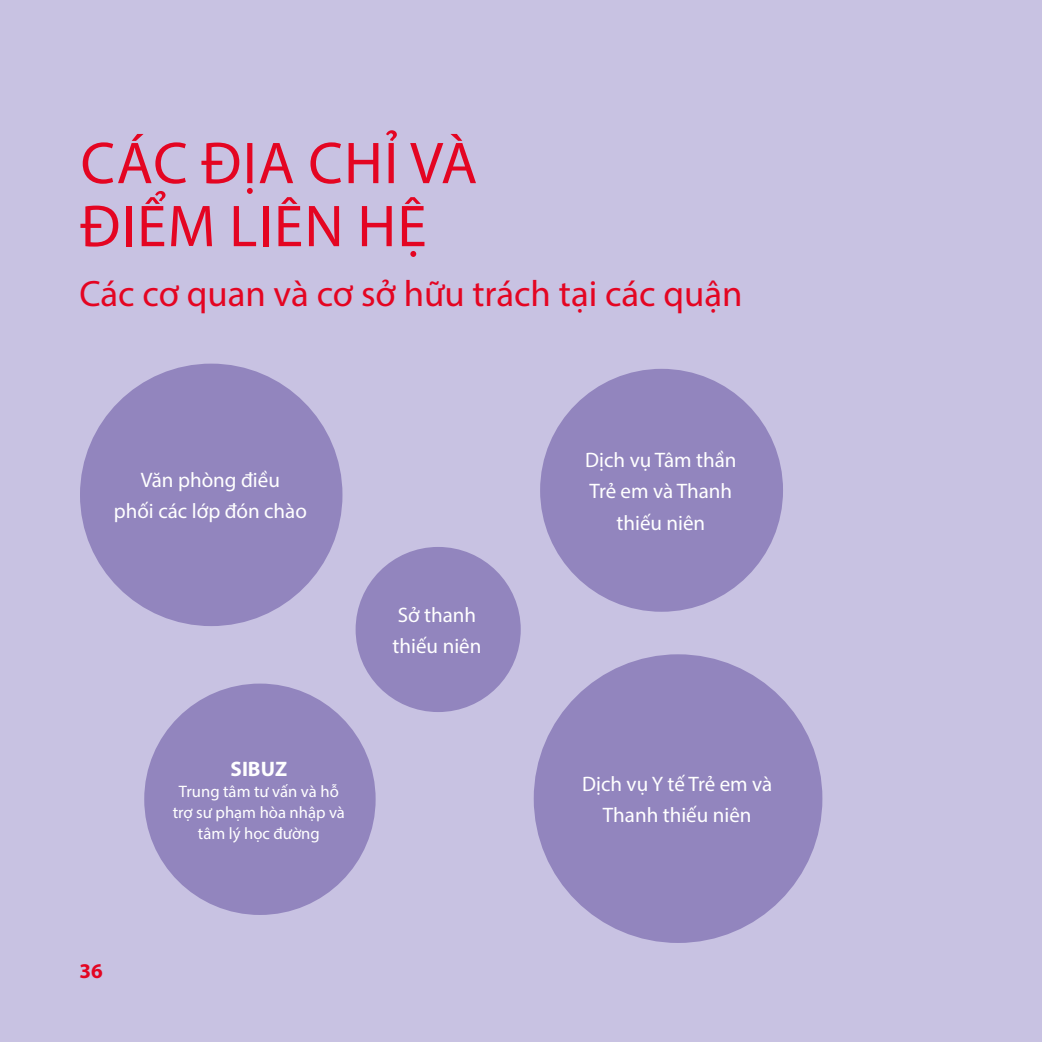
<style>
.page{position:relative;width:1042px;height:1042px;background:#c8c2e2}
.page>*{position:absolute;margin:0;border:0;box-sizing:border-box;transform-origin:0 0}
.t1{font:59.5px/63px "Myriad Pro";letter-spacing:.02em;color:#e40522}
.t2{font:36.75px "Myriad Pro";color:#e40522}
.t3{font:21px/31.5px "Myriad Pro";color:#fff;text-align:center}
.t4{font:700 21px "Myriad Pro";color:#fff}
.t5{font:700 21px "Myriad Pro";color:#e40522}
.t6{font:16.62px/21px "Myriad Pro";color:#fff;text-align:center}
</style>
<div class="page">
<div style="left:80px;top:364px;width:262px;height:262px;background:#9285be;border-radius:50%"></div>
<div style="left:356px;top:547px;width:165px;height:165px;background:#9285be;border-radius:50%"></div>
<div style="left:534px;top:654px;width:288px;height:289px;background:#9285be;border-radius:50%"></div>
<div style="left:144px;top:683px;width:232px;height:232px;background:#9285be;border-radius:50%"></div>
<div style="left:540px;top:369px;width:243px;height:243px;background:#9285be;border-radius:50%"></div>
<h1 class="t1" style="left:81px;top:131px;width:398px">CÁC ĐỊA CHỈ VÀ<br>ĐIỂM LIÊN HỆ</h1>
<h2 class="t2" style="left:79px;top:271px;width:665px">Các cơ quan và cơ sở hữu trách tại các quận</h2>
<p class="t3" style="left:114px;top:464px;width:195px">Văn phòng điều<br>phối các lớp đón chào</p>
<p class="t5" style="left:79px;top:957px;width:25px">36</p>
<p class="t4" style="left:231px;top:755px;width:58px">SIBUZ</p>
<p class="t6" style="left:173px;top:780px;width:174px">Trung tâm tư vấn và hỗ trợ sư phạm hòa nhập và tâm lý học đường</p>
<p class="t3" style="left:393px;top:598px;width:90px;text-align:left">Sở thanh thiếu niên</p>
<p class="t3" style="left:585px;top:443px;width:153px">Dịch vụ Tâm thần<br>Trẻ em và Thanh thiếu niên</p>
<p class="t3" style="left:582px;top:767px;width:192px">Dịch vụ Y tế Trẻ em và<br>Thanh thiếu niên</p>
</div>
